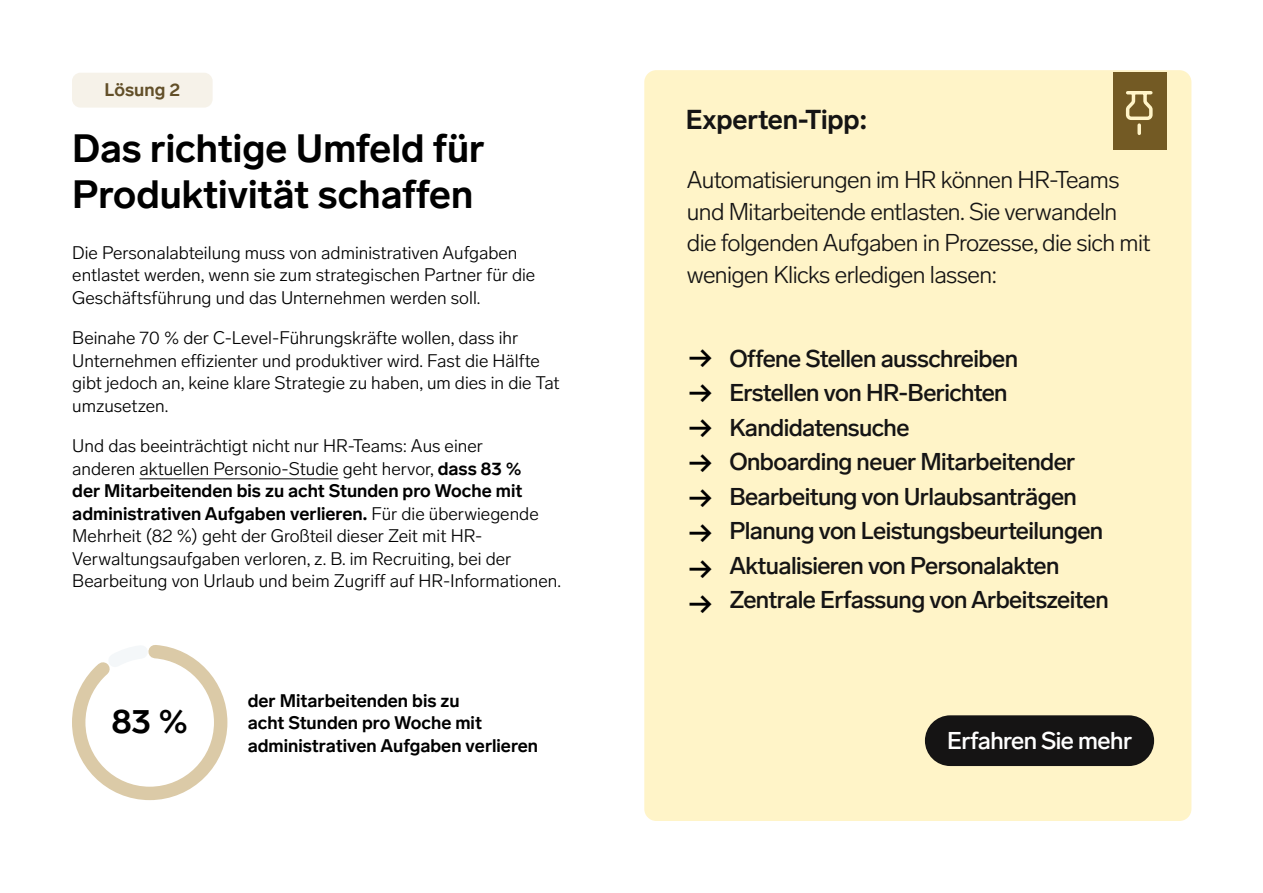
<style>
.page{position:relative;width:1263px;height:893px;background:#fff}
.page>*{position:absolute;margin:0;border:0;box-sizing:border-box;transform-origin:0 0}
.t1{font:700 39px/46.8px "Lab Grotesque";color:#000}
.t2{font:700 33.6px "Lab Grotesque";color:#000}
.t3{font:700 27px "Lab Grotesque";letter-spacing:-.01em;color:#151414}
.t4{font:700 26.1px/35.1px "Lab Grotesque";color:#000;text-align:justify}
.t5{font:500 24px/34.5px "Lab Grotesque";letter-spacing:-.025em;color:#151414}
.t6{font:300 24px/31.5px "Lab Grotesque";letter-spacing:-.025em;color:#151414}
.t7{font:500 24px "Lab Grotesque";letter-spacing:-.025em;color:#fff}
.t8{font:300 18px/22.5px "Lab Grotesque";color:#000}
.t9{font:700 18px/22.5px "Lab Grotesque";color:#000}
.t10{font:700 18px "Lab Grotesque";color:#624f28}
.s1{font-weight:700}
</style>
<div class="page">
<hr style="left:139px;top:478px;width:200px;height:1px;background:#000">
<div style="left:72px;top:73px;width:141px;height:35px;background:#f6f2e9;border-radius:9px"></div>
<div style="left:644px;top:70px;width:547px;height:751px;background:#fff4c8;border-radius:12px"></div>
<svg style="left:72px;top:645px;width:156px;height:156px"></svg>
<div style="left:1113px;top:72px;width:54px;height:78px;background:#735a24"></div>
<svg style="left:1125px;top:91px;width:28px;height:44px"></svg>
<div style="left:925px;top:715px;width:229px;height:51px;background:#151414;border-radius:25px"></div>
<p class="t10" style="left:105px;top:79px;width:77px">Lösung 2</p>
<h1 class="t1" style="left:72px;top:125px;width:414px">Das richtige Umfeld für<br>Produktivität schaffen</h1>
<p class="t8" style="left:72px;top:241px;width:464px">Die Personalabteilung muss von administrativen Aufgaben entlastet werden, wenn sie zum strategischen Partner für die<br>Geschäftsführung und das Unternehmen werden soll.</p>
<p class="t8" style="left:72px;top:327px;width:489px">Beinahe 70 % der C-Level-Führungskräfte wollen, dass ihr Unternehmen effizienter und produktiver wird. Fast die Hälfte gibt jedoch an, keine klare Strategie zu haben, um dies in die Tat umzusetzen.</p>
<p class="t8" style="left:72px;top:435px;width:490px">Und das beeinträchtigt nicht nur HR-Teams: Aus einer<br>anderen aktuellen Personio-Studie geht hervor, <span class="s1">dass 83 %<br>der Mitarbeitenden bis zu acht Stunden pro Woche mit administrativen Aufgaben verlieren.</span> Für die überwiegende Mehrheit (82 %) geht der Großteil dieser Zeit mit HR-Verwaltungsaufgaben verloren, z. B. im Recruiting, bei der Bearbeitung von Urlaub und beim Zugriff auf HR-Informationen.</p>
<h2 class="t2" style="left:112px;top:701px;width:78px">83 %</h2>
<p class="t9" style="left:248px;top:689px;width:292px">der Mitarbeitenden bis zu<br>acht Stunden pro Woche mit administrativen Aufgaben verlieren</p>
<h3 class="t3" style="left:686px;top:104px;width:183px">Experten-Tipp:</h3>
<h3 class="t6" style="left:687px;top:164px;width:465px">Automatisierungen im HR können HR-Teams und Mitarbeitende entlasten. Sie verwandeln die folgenden Aufgaben in Prozesse, die sich mit wenigen Klicks erledigen lassen:</h3>
<h3 class="t4" style="left:688px;top:341px;width:26px">→ → → → → → → →</h3>
<p class="t5" style="left:729px;top:341px;width:381px">Offene Stellen ausschreiben<br>Erstellen von HR-Berichten<br>Kandidatensuche<br>Onboarding neuer Mitarbeitender<br>Bearbeitung von Urlaubsanträgen<br>Planung von Leistungsbeurteilungen<br>Aktualisieren von Personalakten<br>Zentrale Erfassung von Arbeitszeiten</p>
<h3 class="t7" style="left:947px;top:726px;width:186px">Erfahren Sie mehr</h3>
</div>
